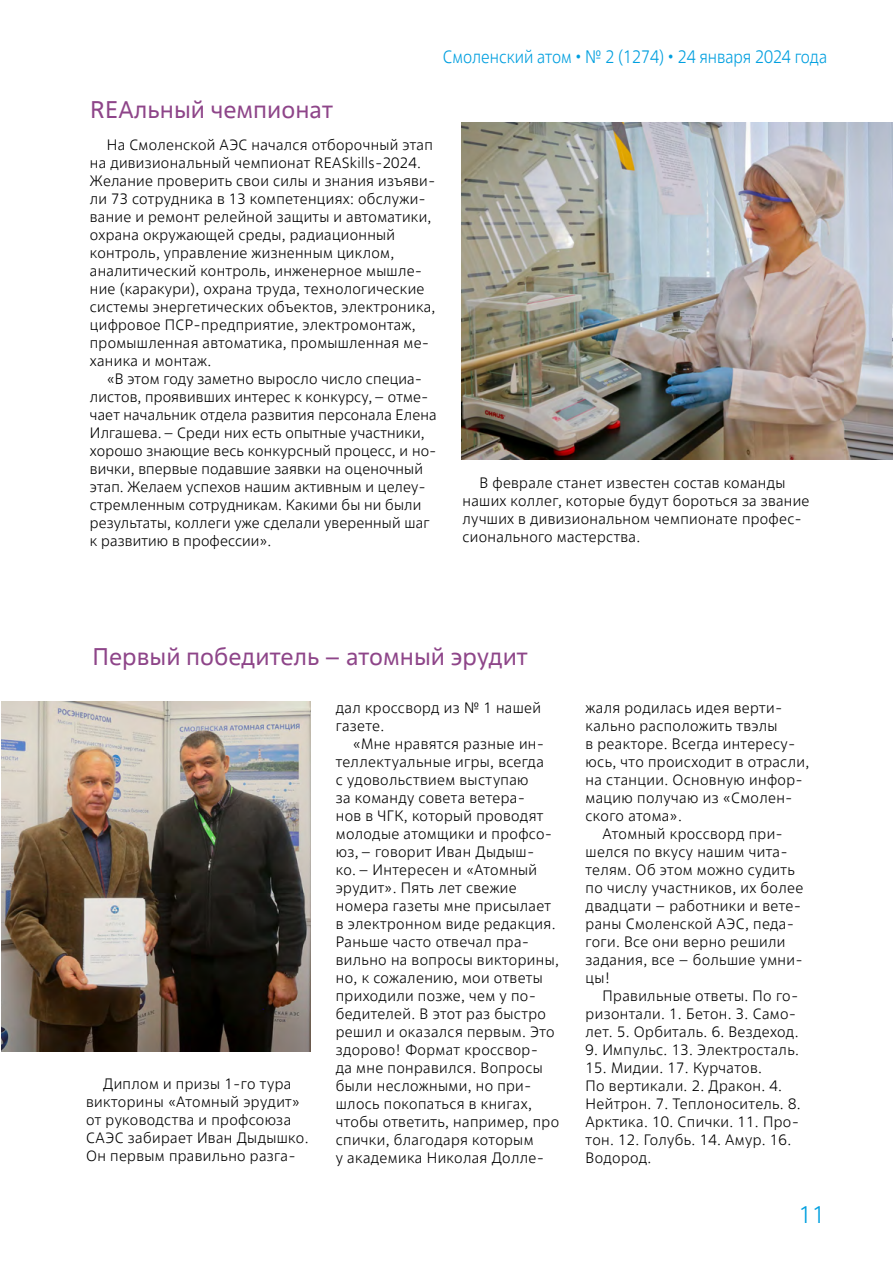
<style>
.page{position:relative;width:893px;height:1263px;background:#fff}
.page>*{position:absolute;margin:0;border:0;box-sizing:border-box;transform-origin:0 0}
.t1{font:24px "Rosatom";color:#8e4589}
.t2{font:300 24px "Rosatom";color:#009fdf}
.t3{font:300 18px "Rosatom";color:#009fdf;scale:.9 1}
.t4{font:300 15px/18px "Rosatom";letter-spacing:.02em;color:#000}
</style>
<div class="page">
<img style="left:1px;top:701px;width:309px;height:351px">
<img style="left:461px;top:122px;width:432px;height:337px">
<p class="t3" style="left:443px;top:45px;width:428px">Смоленский атом • № 2 (1274) • 24 января 2024 года</p>
<h1 class="t1" style="left:90px;top:95px;width:244px">REAльный чемпионат</h1>
<p class="t4" style="left:90px;top:136px;width:347px;text-indent:17px">На Смоленской АЭС начался отборочный этап на дивизиональный чемпионат REASkills‑2024.<br>Желание проверить свои силы и знания изъяви&shy;ли 73 сотрудника в 13 компетенциях: обслужи&shy;вание и ремонт релейной защиты и автоматики, охрана окружающей среды, радиационный контроль, управление жизненным циклом, аналитический контроль, инженерное мышле&shy;ние (каракури), охрана труда, технологические системы энергетических объектов, электроника, цифровое ПСР-предприятие, электромонтаж, промышленная автоматика, промышленная ме&shy;ханика и монтаж.</p>
<p class="t4" style="left:90px;top:370px;width:348px;text-indent:17px">«В этом году заметно выросло число специа&shy;листов, проявивших интерес к конкурсу,– отме&shy;чает начальник отдела развития персонала Елена Илгашева.– Среди них есть опытные участники, хорошо знающие весь конкурсный процесс, и но&shy;вички, впервые подавшие заявки на оценочный этап. Желаем успехов нашим активным и целеу&shy;стремленным сотрудникам. Какими бы ни были результаты, коллеги уже сделали уверенный шаг к развитию в профессии».</p>
<p class="t4" style="left:463px;top:474px;width:348px;text-indent:17px">В феврале станет известен состав команды наших коллег, которые будут бороться за звание лучших в дивизиональном чемпионате профес&shy;сионального мастерства.</p>
<h1 class="t1" style="left:92px;top:642px;width:437px">Первый победитель – атомный эрудит</h1>
<p class="t4" style="left:86px;top:1075px;width:224px;text-indent:17px">Диплом и призы 1‑ го тура викторины «Атомный эрудит» от руководства и профсоюза<br>САЭС забирает Иван Дыдышко.<br>Он первым правильно разга-</p>
<p class="t4" style="left:336px;top:699px;width:207px">дал кроссворд из № 1 нашей газете.</p>
<p class="t4" style="left:336px;top:735px;width:225px;text-indent:17px">«Мне нравятся разные ин&shy;теллектуальные игры, всегда<br>с удовольствием выступаю<br>за команду совета ветера-<br>нов в ЧГК, который проводят молодые атомщики и профсо&shy;юз, – говорит Иван Дыдыш-<br>ко. – Интересен и «Атомный эрудит». Пять лет свежие номера газеты мне присылает в электронном виде редакция.<br>Раньше часто отвечал пра&shy;вильно на вопросы викторины, но, к сожалению, мои ответы приходили позже, чем у по&shy;бедителей. В этот раз быстро решил и оказался первым. Это здорово! Формат кроссвор-<br>да мне понравился. Вопросы были несложными, но при&shy;шлось покопаться в книгах, чтобы ответить, например, про спички, благодаря которым<br>у академика Николая Долле-</p>
<p class="t4" style="left:586px;top:699px;width:198px">жаля родилась идея верти-</p>
<p class="t4" style="left:586px;top:717px;width:194px">кально расположить твэлы</p>
<p class="t4" style="left:586px;top:735px;width:211px">в реакторе. Всегда интересу-</p>
<p class="t4" style="left:586px;top:753px;width:225px">юсь, что происходит в отрасли,</p>
<p class="t4" style="left:586px;top:771px;width:219px">на станции. Основную инфор-</p>
<p class="t4" style="left:586px;top:789px;width:209px">мацию получаю из «Смолен-</p>
<p class="t4" style="left:586px;top:807px;width:98px">ского атома».</p>
<p class="t4" style="left:603px;top:825px;width:182px">Атомный кроссворд при-</p>
<p class="t4" style="left:586px;top:843px;width:204px">шелся по вкусу нашим чита-</p>
<p class="t4" style="left:586px;top:861px;width:211px">телям. Об этом можно судить</p>
<p class="t4" style="left:586px;top:879px;width:219px">по числу участников, их более</p>
<p class="t4" style="left:586px;top:897px;width:217px">двадцати – работники и вете-</p>
<p class="t4" style="left:586px;top:915px;width:210px">раны Смоленской АЭС, педа-</p>
<p class="t4" style="left:586px;top:933px;width:201px">гоги. Все они верно решили</p>
<p class="t4" style="left:586px;top:951px;width:219px">задания, все – большие умни-</p>
<p class="t4" style="left:586px;top:969px;width:26px">цы!</p>
<p class="t4" style="left:603px;top:987px;width:197px">Правильные ответы. По го-</p>
<p class="t4" style="left:586px;top:1005px;width:212px">ризонтали. 1. Бетон. 3. Само-</p>
<p class="t4" style="left:586px;top:1023px;width:214px">лет. 5. Орбиталь. 6. Вездеход.</p>
<p class="t4" style="left:586px;top:1041px;width:215px">9. Импульс. 13. Электросталь.</p>
<p class="t4" style="left:586px;top:1059px;width:217px">15. Мидии. 17. Курчатов.<br>По вертикали. 2. Дракон. 4.<br>Нейтрон. 7. Теплоноситель. 8.<br>Арктика. 10. Спички. 11. Про&shy;тон. 12. Голубь. 14. Амур. 16.<br>Водород.</p>
<h1 class="t2" style="left:798px;top:1199px;width:28px">11</h1>
</div>
